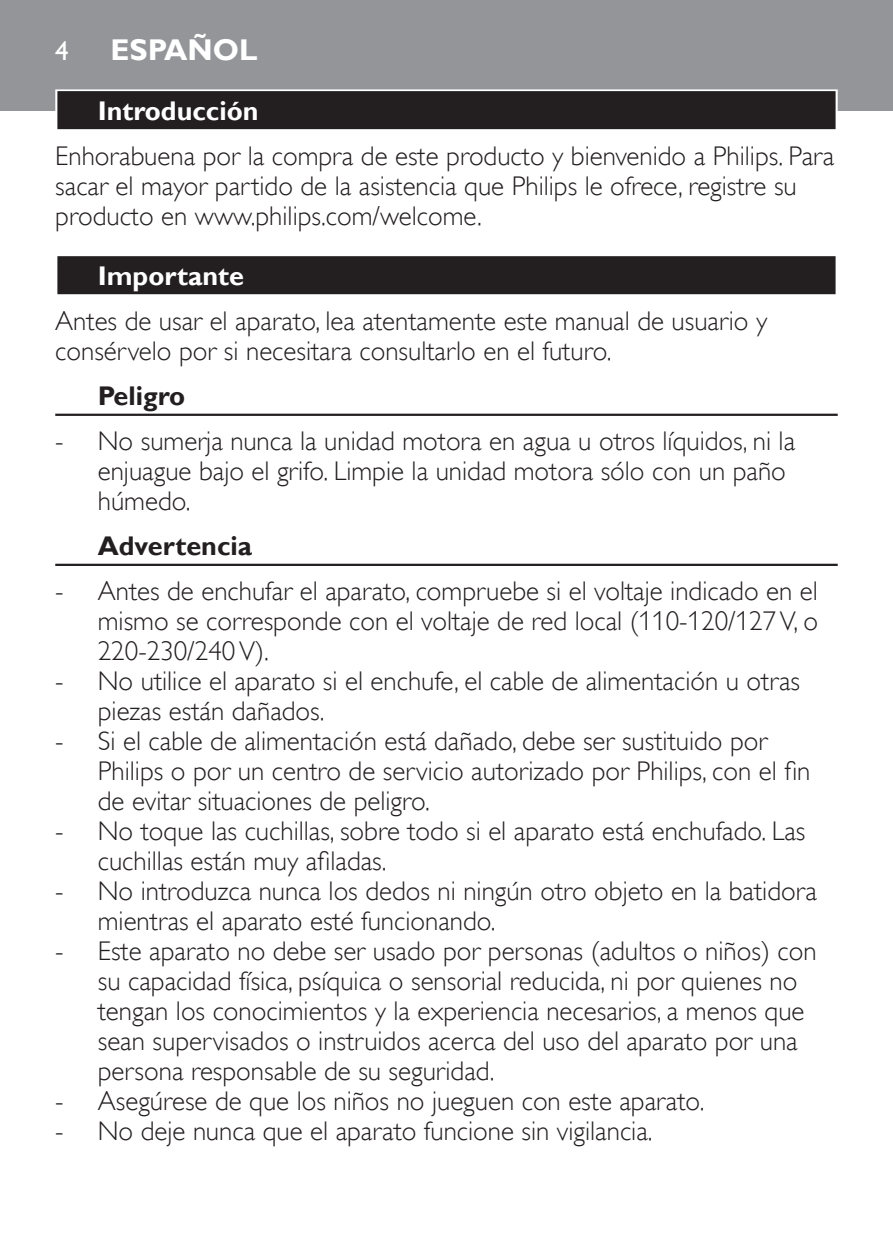
<style>
.page{position:relative;width:893px;height:1259px;background:#fff}
.page>*{position:absolute;margin:0;border:0;box-sizing:border-box;transform-origin:0 0}
.t1{font:700 30px "Gill Sans Alt One WGL";color:#fff}
.t2{font:27px/30px "Gill Sans Alt One WGL Light";color:#231f20}
.t3{font:700 27px "Gill Sans Alt One WGL";color:#fff}
.t4{font:700 27px "Gill Sans Alt One WGL";color:#231f20}
.t5{font:27px "Gill Sans Alt One WGL";color:#fff}
</style>
<div class="page">
<div style="left:0;top:0;width:893px;height:111px;background:#939598"></div>
<div style="left:55px;top:89px;width:783px;height:43px;background:linear-gradient(to right,#dcdbdc,#dcdbdc)"></div>
<div style="left:57px;top:91px;width:779px;height:38px;background:#231f20"></div>
<div style="left:55px;top:254px;width:783px;height:43px;background:linear-gradient(to right,#cecdce,#cecdce)"></div>
<div style="left:57px;top:256px;width:779px;height:38px;background:#231f20"></div>
<hr style="left:55px;top:414px;width:783px;height:2px;background:#231f20">
<hr style="left:55px;top:564px;width:783px;height:2px;background:#231f20">
<p class="t5" style="left:55px;top:32px;width:15px">4</p>
<p class="t1" style="left:111px;top:29px;width:148px">Español</p>
<p class="t3" style="left:98px;top:92px;width:162px">Introducción</p>
<p class="t2" style="left:55px;top:141px;width:781px">Enhorabuena por la compra de este producto y bienvenido a Philips. Para sacar el mayor partido de la asistencia que Philips le ofrece, registre su producto en www.philips.com/welcome.</p>
<p class="t3" style="left:98px;top:257px;width:148px">Importante</p>
<p class="t2" style="left:55px;top:306px;width:713px">Antes de usar el aparato, lea atentamente este manual de usuario y consérvelo por si necesitara consultarlo en el futuro.</p>
<p class="t4" style="left:98px;top:377px;width:89px">Peligro</p>
<p class="t2" style="left:98px;top:426px;width:699px;text-indent:-43px">- No sumerja nunca la unidad motora en agua u otros líquidos, ni la enjuague bajo el grifo. Limpie la unidad motora sólo con un paño húmedo.</p>
<p class="t4" style="left:98px;top:527px;width:156px">Advertencia</p>
<p class="t2" style="left:98px;top:576px;width:722px;text-align:justify;text-indent:-43px">- Antes de enchufar el aparato, compruebe si el voltaje indicado en el mismo se corresponde con el voltaje de red local (110-120/127V, o 220-230/240V).</p>
<p class="t2" style="left:98px;top:666px;width:704px;text-indent:-43px">- No utilice el aparato si el enchufe, el cable de alimentación u otras piezas están dañados.</p>
<p class="t2" style="left:98px;top:726px;width:714px;text-indent:-43px">- Si el cable de alimentación está dañado, debe ser sustituido por<br>Philips o por un centro de servicio autorizado por Philips, con el fin de evitar situaciones de peligro.</p>
<p class="t2" style="left:98px;top:816px;width:709px;text-indent:-43px">- No toque las cuchillas, sobre todo si el aparato está enchufado. Las cuchillas están muy afiladas.</p>
<p class="t2" style="left:98px;top:876px;width:720px;text-indent:-43px">- No introduzca nunca los dedos ni ningún otro objeto en la batidora mientras el aparato esté funcionando.</p>
<p class="t2" style="left:98px;top:936px;width:720px;text-indent:-43px">- Este aparato no debe ser usado por personas (adultos o niños) con su capacidad física, psíquica o sensorial reducida, ni por quienes no tengan los conocimientos y la experiencia necesarios, a menos que sean supervisados o instruidos acerca del uso del aparato por una persona responsable de su seguridad.</p>
<p class="t2" style="left:55px;top:1086px;width:651px">- Asegúrese de que los niños no jueguen con este aparato.</p>
<p class="t2" style="left:55px;top:1116px;width:599px">- No deje nunca que el aparato funcione sin vigilancia.</p>
</div>
